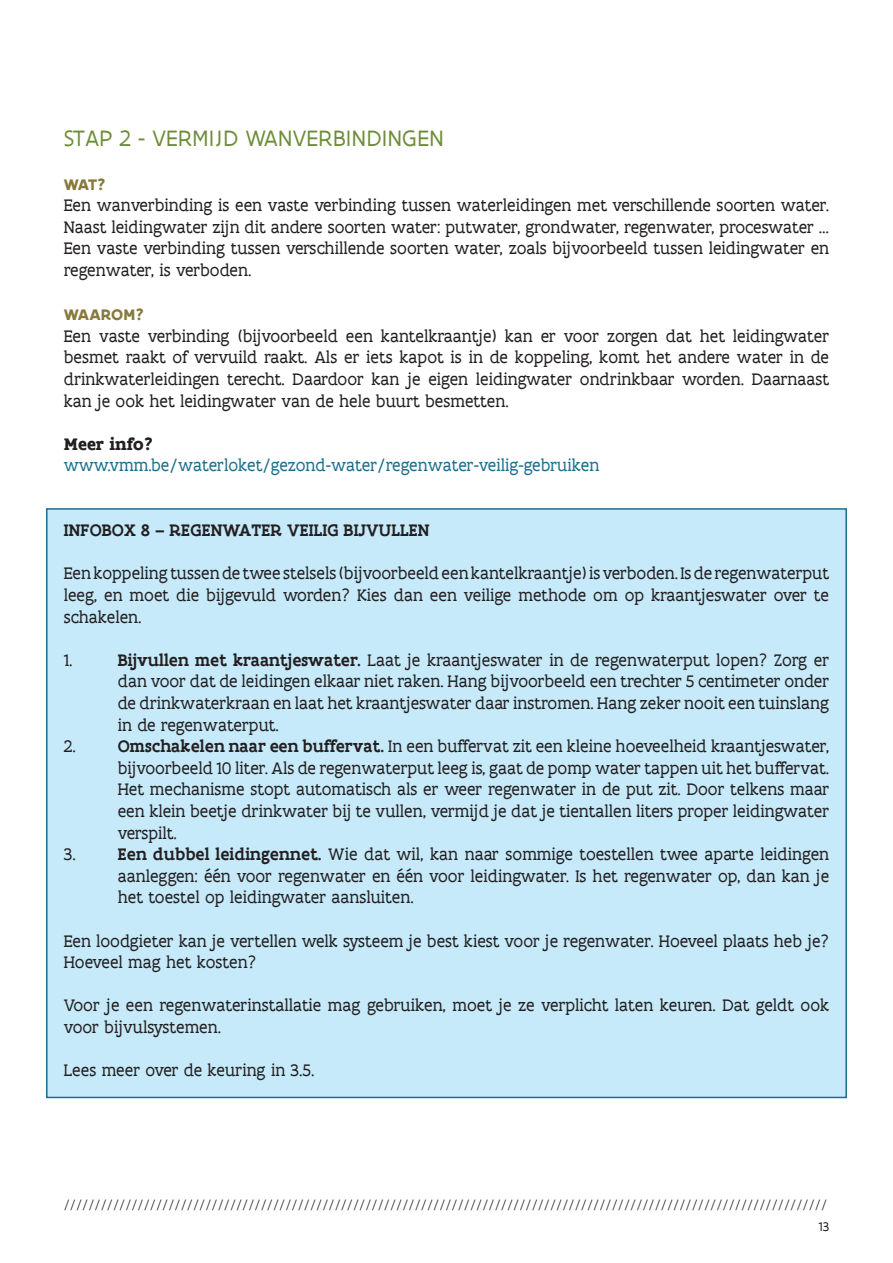
<style>
.page{position:relative;width:893px;height:1263px;background:#fff}
.page>*{position:absolute;margin:0;border:0;box-sizing:border-box;transform-origin:0 0}
.t1{font:24px "Flanders Art Sans";letter-spacing:.005em;color:#6e8d3a}
.t2{font:18px/21.6px "Flanders Art Serif";color:#231f20;text-align:justify}
.t3{font:18px "Flanders Art Serif";color:#1a6f8c}
.t4{font:500 18px "Flanders Art Serif";letter-spacing:.005em;color:#231f20}
.t5{font:700 18px "Flanders Art Serif";color:#231f20}
.t6{font:700 16.5px "Flanders Art Sans";letter-spacing:.005em;color:#867a3c}
.t7{font:300 13.5px "Flanders Art Sans";color:#231f20}
.t8{font:13.5px "Flanders Art Sans";color:#231f20}
.s1{font-weight:500}
</style>
<div class="page">
<div style="left:47px;top:509px;width:799px;height:588px;background:#c6eafa"></div>
<h1 class="t1" style="left:64px;top:123px;width:382px">STAP 2 - VERMIJD WANVERBINDINGEN</h1>
<p class="t6" style="left:64px;top:174px;width:44px">WAT?</p>
<p class="t2" style="left:64px;top:195px;width:767px">Een wanverbinding is een vaste verbinding tussen waterleidingen met verschillende soorten water.<br>Naast leidingwater zijn dit andere soorten water: putwater, grondwater, regenwater, proceswater … Een vaste verbinding tussen verschillende soorten water, zoals bijvoorbeeld tussen leidingwater en regenwater, is verboden.</p>
<p class="t6" style="left:64px;top:304px;width:82px">WAAROM?</p>
<p class="t2" style="left:64px;top:326px;width:767px">Een vaste verbinding (bijvoorbeeld een kantelkraantje) kan er voor zorgen dat het leidingwater besmet raakt of vervuild raakt. Als er iets kapot is in de koppeling, komt het andere water in de drinkwaterleidingen terecht. Daardoor kan je eigen leidingwater ondrinkbaar worden. Daarnaast kan je ook het leidingwater van de hele buurt besmetten.</p>
<p class="t5" style="left:64px;top:432px;width:91px">Meer info?</p>
<p class="t3" style="left:64px;top:455px;width:537px">www.vmm.be/waterloket/gezond-water/regenwater-veilig-gebruiken</p>
<p class="t4" style="left:64px;top:519px;width:367px">INFOBOX 8 – REGENWATER VEILIG BIJVULLEN</p>
<p class="t2" style="left:64px;top:563px;width:767px">Een koppeling tussen de twee stelsels (bijvoorbeeld een kantelkraantje) is verboden. Is de regenwaterput leeg, en moet die bijgevuld worden? Kies dan een veilige methode om op kraantjeswater over te schakelen.</p>
<p class="t2" style="left:64px;top:650px;width:10px">1.</p>
<p class="t2" style="left:118px;top:650px;width:713px"><span class="s1">Bijvullen met kraantjeswater.</span> Laat je kraantjeswater in de regenwaterput lopen? Zorg er dan voor dat de leidingen elkaar niet raken. Hang bijvoorbeeld een trechter 5 centimeter onder de drinkwaterkraan en laat het kraantjeswater daar instromen. Hang zeker nooit een tuinslang in de regenwaterput.</p>
<p class="t2" style="left:118px;top:736px;width:713px;text-indent:-54px">2. <span class="s1">Omschakelen naar een buffervat.</span> In een buffervat zit een kleine hoeveelheid kraantjeswater, bijvoorbeeld 10 liter. Als de regenwaterput leeg is, gaat de pomp water tappen uit het buffervat.<br>Het mechanisme stopt automatisch als er weer regenwater in de put zit. Door telkens maar een klein beetje drinkwater bij te vullen, vermijd je dat je tientallen liters proper leidingwater verspilt.</p>
<p class="t2" style="left:118px;top:844px;width:713px;text-indent:-54px">3. <span class="s1">Een dubbel leidingennet.</span> Wie dat wil, kan naar sommige toestellen twee aparte leidingen aanleggen: één voor regenwater en één voor leidingwater. Is het regenwater op, dan kan je het toestel op leidingwater aansluiten.</p>
<p class="t2" style="left:64px;top:930px;width:767px">Een loodgieter kan je vertellen welk systeem je best kiest voor je regenwater. Hoeveel plaats heb je?<br>Hoeveel mag het kosten?</p>
<p class="t2" style="left:64px;top:995px;width:767px">Voor je een regenwaterinstallatie mag gebruiken, moet je ze verplicht laten keuren. Dat geldt ook voor bijvulsystemen.</p>
<p class="t2" style="left:64px;top:1060px;width:252px">Lees meer over de keuring in 3.5.</p>
<p class="t7" style="left:64px;top:1197px;width:765px">////////////////////////////////////////////////////////////////////////////////////////////////////////////////////////////</p>
<p class="t8" style="left:819px;top:1218px;width:12px">13</p>
</div>
